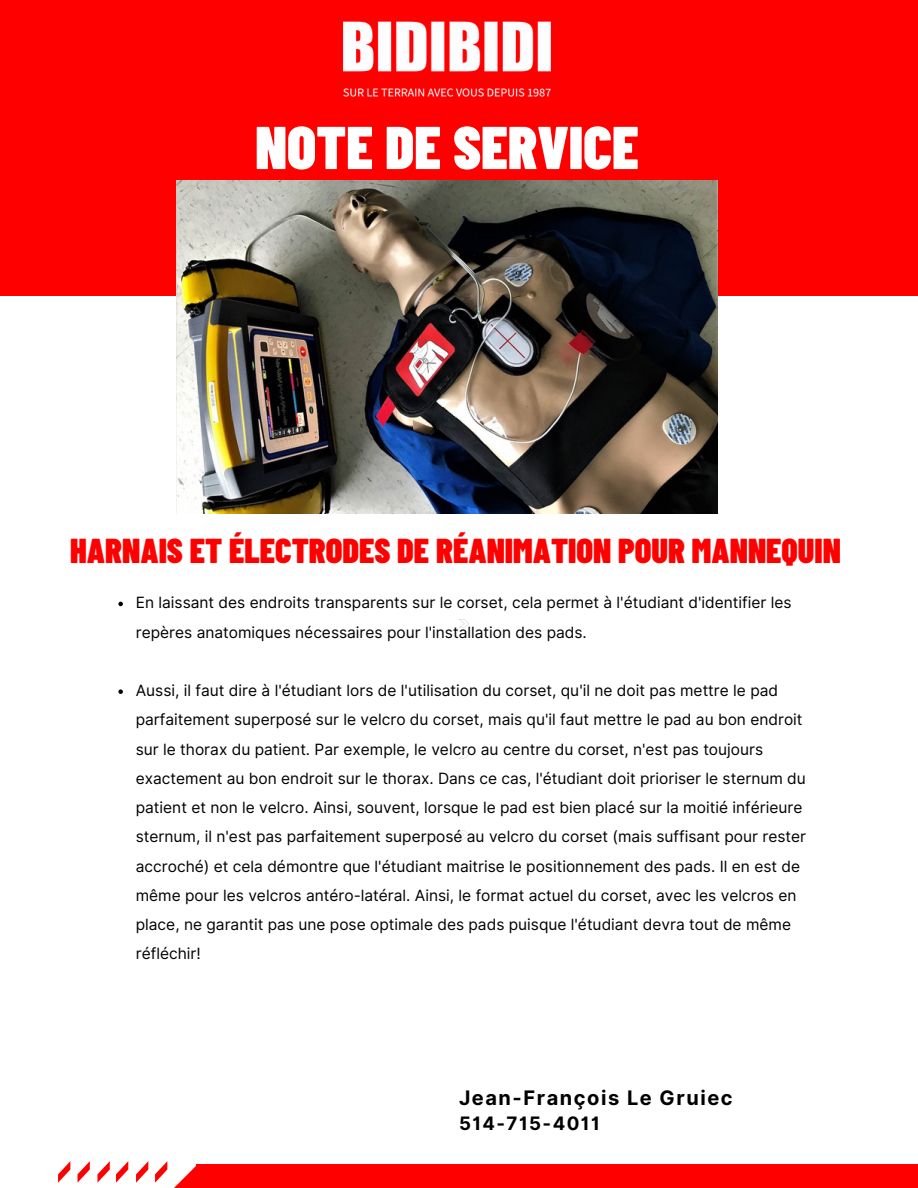
<style>
.page{position:relative;width:918px;height:1188px;background:#fff}
.page>*{position:absolute;margin:0;border:0;box-sizing:border-box;transform-origin:0 0}
.t1{font:900 60.3px "Barlow Condensed";color:#fff}
.t2{font:900 34.5px "Barlow Condensed";color:#f00}
.t3{font:700 19.95px "Inter";letter-spacing:.075em;color:#000}
.t4{font:700 18.45px "Inter";letter-spacing:.075em;color:#000}
.t5{font:15.45px/29.2px "Inter";color:#000}
</style>
<div class="page">
<div style="left:0;top:0;width:918px;height:296px;background:#f00"></div>
<img style="left:176px;top:181px;width:541px;height:333px">
<svg style="left:118px;top:602px;width:5px;height:4px"></svg>
<svg style="left:118px;top:689px;width:5px;height:5px"></svg>
<svg style="left:459px;top:619px;width:10px;height:9px"></svg>
<svg style="left:459px;top:750px;width:10px;height:9px"></svg>
<svg style="left:459px;top:830px;width:10px;height:9px"></svg>
<svg style="left:58px;top:1161px;width:12px;height:22px"></svg>
<svg style="left:78px;top:1161px;width:12px;height:21px"></svg>
<svg style="left:155px;top:1161px;width:12px;height:22px"></svg>
<svg style="left:136px;top:1161px;width:12px;height:22px"></svg>
<svg style="left:116px;top:1161px;width:12px;height:22px"></svg>
<svg style="left:97px;top:1161px;width:13px;height:22px"></svg>
<div style="left:196px;top:1164px;width:722px;height:24px;background:#f00"></div>
<svg style="left:174px;top:1166px;width:22px;height:22px"></svg>
<img style="left:331px;top:0;width:233px;height:116px">
<p class="t1" style="left:255px;top:109px;width:385px">NOTE DE SERVICE</p>
<p class="t2" style="left:70px;top:528px;width:772px">HARNAIS ET ÉLECTRODES DE RÉANIMATION POUR MANNEQUIN</p>
<p class="t5" style="left:136px;top:588px;width:657px">En laissant des endroits transparents sur le corset, cela permet à l'étudiant d'identifier les repères anatomiques nécessaires pour l'installation des pads.</p>
<p class="t5" style="left:136px;top:676px;width:672px">Aussi, il faut dire à l'étudiant lors de l'utilisation du corset, qu'il ne doit pas mettre le pad parfaitement superposé sur le velcro du corset, mais qu'il faut mettre le pad au bon endroit sur le thorax du patient. Par exemple, le velcro au centre du corset, n'est pas toujours exactement au bon endroit sur le thorax. Dans ce cas, l'étudiant doit prioriser le sternum du patient et non le velcro. Ainsi, souvent, lorsque le pad est bien placé sur la moitié inférieure sternum, il n'est pas parfaitement superposé au velcro du corset (mais suffisant pour rester accroché) et cela démontre que l'étudiant maitrise le positionnement des pads. Il en est de même pour les velcros antéro-latéral. Ainsi, le format actuel du corset, avec les velcros en place, ne garantit pas une pose optimale des pads puisque l'étudiant devra tout de même réfléchir!</p>
<p class="t3" style="left:459px;top:1086px;width:275px">Jean-François Le Gruiec</p>
<p class="t4" style="left:459px;top:1112px;width:142px">514-715-4011</p>
</div>
